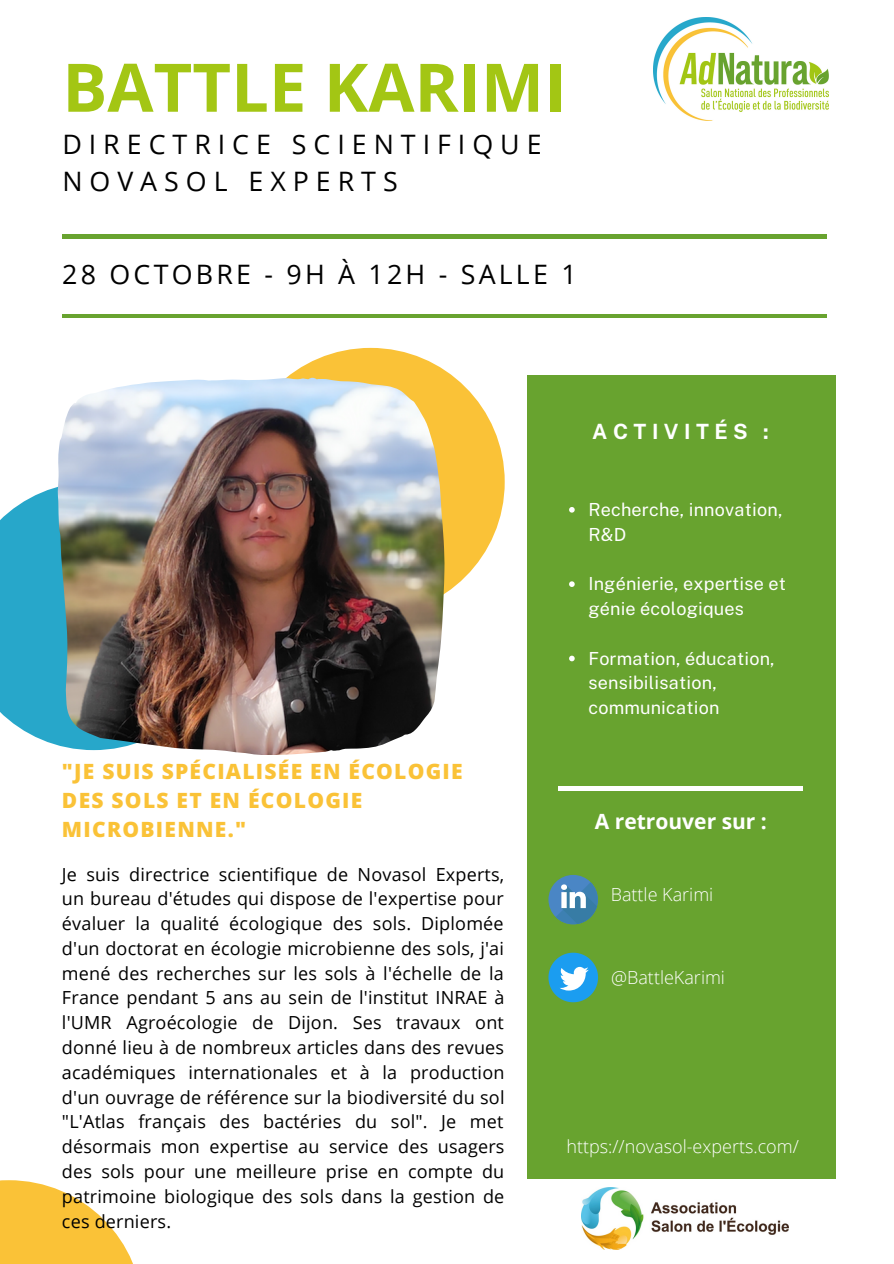
<style>
.page{position:relative;width:894px;height:1264px;background:#fff}
.page>*{position:absolute;margin:0;border:0;box-sizing:border-box;transform-origin:0 0}
.t1{font:700 66.9px "Open Sans";color:#a3c614}
.t2{font:26.7px/37.2px "Open Sans";letter-spacing:.26em;color:#000}
.t3{font:26.7px "Open Sans";letter-spacing:.12em;color:#000}
.t4{font:800 21px/29.2px "Open Sans";letter-spacing:.06em;color:#fac237}
.t5{font:700 21px "Open Sans";color:#fff}
.t6{font:700 21px "Public Sans";letter-spacing:.26em;color:#fff}
.t7{font:18px/24.8px "Open Sans";letter-spacing:.01em;color:#000;text-align:justify}
.t8{font:18px/24.8px "Public Sans";letter-spacing:.01em;color:#fff}
.t9{font:300 18px "Open Sans";color:#fff}
</style>
<div class="page">
<hr style="left:62px;top:235px;width:764px;height:3px;background:#68a32f">
<hr style="left:62px;top:314px;width:764px;height:4px;background:#68a32f">
<svg style="left:0;top:486px;width:58px;height:260px;background:#3eb0cf"></svg>
<div style="left:236px;top:348px;width:268px;height:268px;background:#fac237;border-radius:50%"></div>
<div style="left:527px;top:375px;width:307px;height:803px;background:#68a32f"></div>
<hr style="left:558px;top:787px;width:244px;height:3px;background:#fff">
<img style="left:581px;top:1187px;width:207px;height:61px">
<img style="left:653px;top:17px;width:174px;height:104px">
<img style="left:58px;top:378px;width:386px;height:376px">
<svg style="left:0;top:1180px;width:133px;height:83px"></svg>
<svg style="left:548px;top:874px;width:49px;height:50px"></svg>
<svg style="left:555px;top:882px;width:43px;height:43px;background:#6298ad"></svg>
<svg style="left:548px;top:952px;width:50px;height:50px"></svg>
<svg style="left:569px;top:507px;width:5px;height:5px"></svg>
<svg style="left:569px;top:581px;width:5px;height:6px"></svg>
<svg style="left:569px;top:655px;width:5px;height:6px"></svg>
<h1 class="t1" style="left:62px;top:40px;width:505px">BATTLE KARIMI</h1>
<h2 class="t2" style="left:62px;top:125px;width:480px">DIRECTRICE SCIENTIFIQUE<br>NOVASOL EXPERTS</h2>
<h2 class="t3" style="left:62px;top:255px;width:515px">28 OCTOBRE - 9H À 12H - SALLE 1</h2>
<p class="t6" style="left:592px;top:419px;width:178px">ACTIVITÉS :</p>
<p class="t8" style="left:588px;top:497px;width:195px">Recherche, innovation,<br>R&amp;D</p>
<p class="t8" style="left:588px;top:571px;width:199px">Ingénierie, expertise et génie écologiques</p>
<p class="t8" style="left:588px;top:645px;width:188px">Formation, éducation, sensibilisation, communication</p>
<p class="t4" style="left:62px;top:756px;width:402px">"JE SUIS SPÉCIALISÉE EN ÉCOLOGIE<br>DES SOLS ET EN ÉCOLOGIE<br>MICROBIENNE."</p>
<p class="t7" style="left:62px;top:861px;width:444px">Je suis directrice scientifique de Novasol Experts, un bureau d'études qui dispose de l'expertise pour évaluer la qualité écologique des sols. Diplomée d'un doctorat en écologie microbienne des sols, j'ai mené des recherches sur les sols à l'échelle de la France pendant 5 ans au sein de l'institut INRAE à l'UMR Agroécologie de Dijon. Ses travaux ont donné lieu à de nombreux articles dans des revues académiques internationales et à la production d'un ouvrage de référence sur la biodiversité du sol "L'Atlas français des bactéries du sol". Je met désormais mon expertise au service des usagers des sols pour une meilleure prise en compte du patrimoine biologique des sols dans la gestion de ces derniers.</p>
<p class="t5" style="left:594px;top:807px;width:173px">A retrouver sur :</p>
<p class="t9" style="left:610px;top:881px;width:104px">Battle Karimi</p>
<p class="t9" style="left:611px;top:964px;width:115px">@BattleKarimi</p>
<p class="t9" style="left:566px;top:1133px;width:234px">https://novasol-experts.com/</p>
</div>
